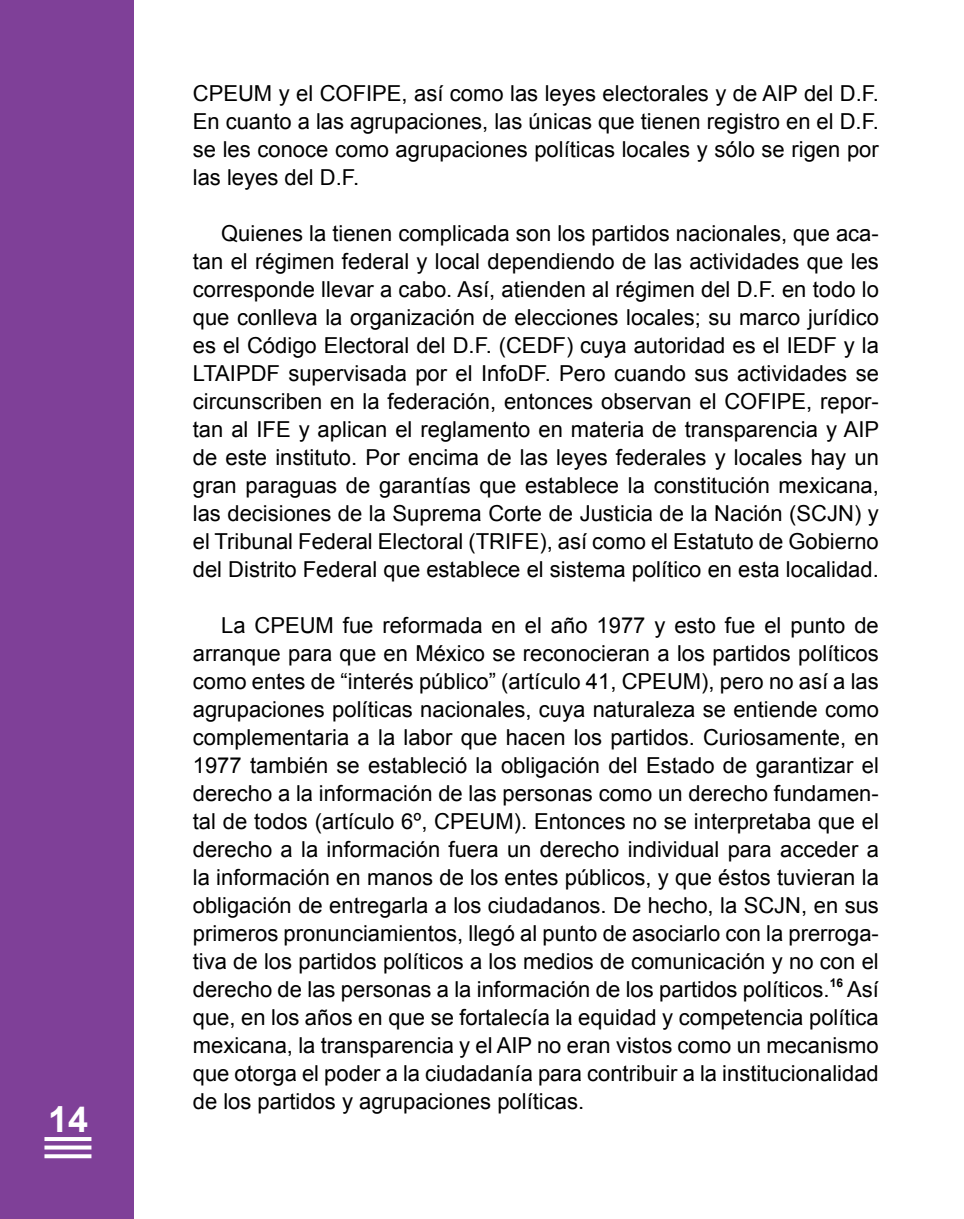
<style>
.page{position:relative;width:964px;height:1219px;background:#fff}
.page>*{position:absolute;margin:0;border:0;box-sizing:border-box;transform-origin:0 0}
.t1{font:700 36px "Arial";color:#fff}
.t2{font:22px/28px "Arial";color:#000;text-align:justify}
.t3{font:700 12px "Arial";color:#000}
</style>
<div class="page">
<div style="left:0;top:0;width:134px;height:1219px;background:#7f4098"></div>
<hr style="left:44px;top:1137px;width:47px;height:4px;background:#fff">
<svg style="left:44px;top:1145px;width:47px;height:4px"></svg>
<svg style="left:44px;top:1154px;width:47px;height:4px"></svg>
<h1 class="t1" style="left:48px;top:1096px;width:42px">14</h1>
<p class="t2" style="left:193px;top:80px;width:688px">CPEUM y el COFIPE, así como las leyes electorales y de AIP del D.F.<br>En cuanto a las agrupaciones, las únicas que tienen registro en el D.F. se les conoce como agrupaciones políticas locales y sólo se rigen por las leyes del D.F.</p>
<p class="t2" style="left:193px;top:220px;width:688px;text-indent:28px">Quienes la tienen complicada son los partidos nacionales, que aca&shy;tan el régimen federal y local dependiendo de las actividades que les corresponde llevar a cabo. Así, atienden al régimen del D.F. en todo lo que conlleva la organización de elecciones locales; su marco jurídico es el Código Electoral del D.F. (CEDF) cuya autoridad es el IEDF y la LTAIPDF supervisada por el InfoDF. Pero cuando sus actividades se circunscriben en la federación, entonces observan el COFIPE, repor&shy;tan al IFE y aplican el reglamento en materia de transparencia y AIP de este instituto. Por encima de las leyes federales y locales hay un gran paraguas de garantías que establece la constitución mexicana, las decisiones de la Suprema Corte de Justicia de la Nación (SCJN) y el Tribunal Federal Electoral (TRIFE), así como el Estatuto de Gobierno del Distrito Federal que establece el sistema político en esta localidad.</p>
<p class="t2" style="left:193px;top:612px;width:688px;text-indent:28px">La CPEUM fue reformada en el año 1977 y esto fue el punto de arranque para que en México se reconocieran a los partidos políticos como entes de “interés público” (artículo 41, CPEUM), pero no así a las agrupaciones políticas nacionales, cuya naturaleza se entiende como complementaria a la labor que hacen los partidos. Curiosamente, en 1977 también se estableció la obligación del Estado de garantizar el derecho a la información de las personas como un derecho fundamen&shy;tal de todos (artículo 6º, CPEUM). Entonces no se interpretaba que el derecho a la información fuera un derecho individual para acceder a la información en manos de los entes públicos, y que éstos tuvieran la obligación de entregarla a los ciudadanos. De hecho, la SCJN, en sus primeros pronunciamientos, llegó al punto de asociarlo con la prerroga&shy;tiva de los partidos políticos a los medios de comunicación y no con el derecho de las personas a la información de los partidos políticos.</p>
<p class="t3" style="left:829px;top:975px;width:15px">16</p>
<p class="t2" style="left:193px;top:976px;width:687px;text-indent:654px">Así que, en los años en que se fortalecía la equidad y competencia política mexicana, la transparencia y el AIP no eran vistos como un mecanismo que otorga el poder a la ciudadanía para contribuir a la institucionalidad de los partidos y agrupaciones políticas.</p>
</div>
